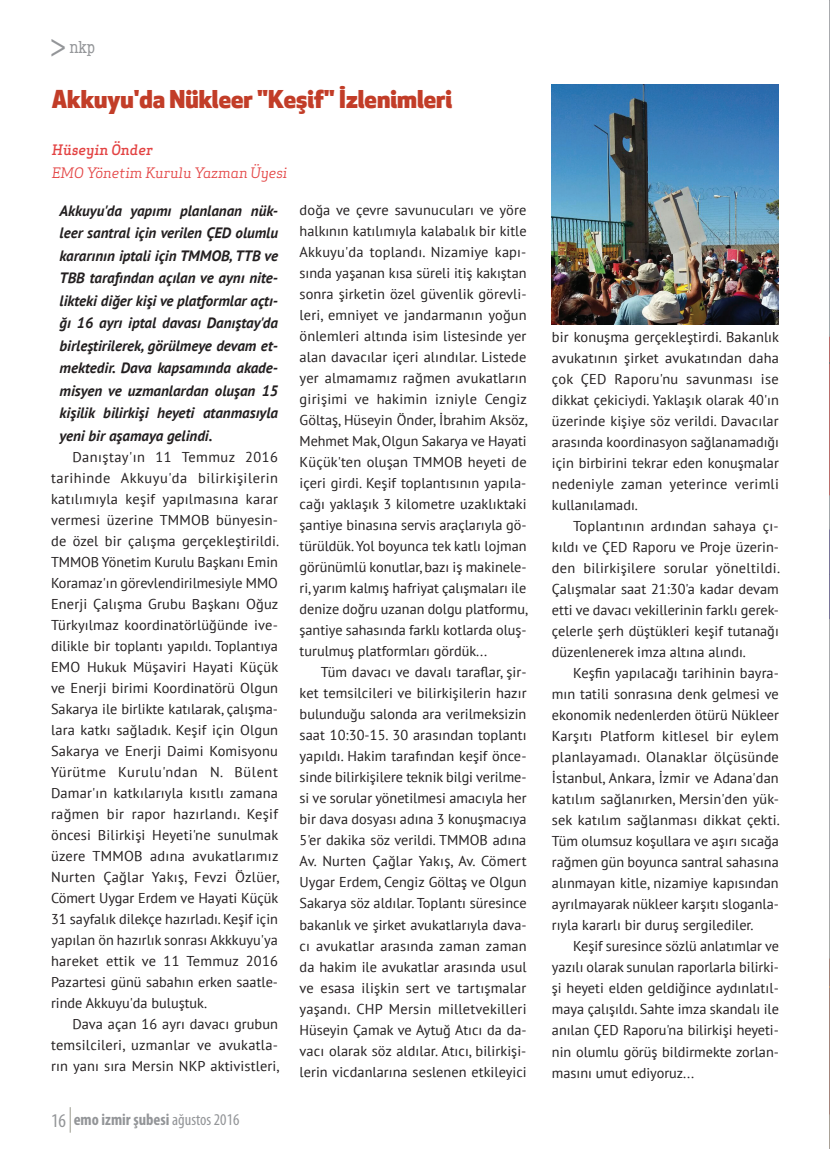
<style>
.page{position:relative;width:830px;height:1170px;background:#fff}
.page>*{position:absolute;margin:0;border:0;box-sizing:border-box;transform-origin:0 0}
.t1{font:800 24px "Apex New";color:#c23d28}
.t2{font:condensed 18px "American Typewriter";color:#939598}
.t3{font:700 condensed 16.5px "Myriad Pro";color:#939598}
.t4{font:italic 700 15px/22.5px "PT Sans";color:#231f20;text-align:justify}
.t5{font:14.25px/21px "PT Sans";color:#231f20;text-align:justify}
.t6{font:italic 14.1px "Apex Serif";color:#e34242}
.t7{font:italic 500 14.1px "Apex Serif";color:#e34242}
.s1{font-family:"Apex New";font-stretch:normal;font-size:33px}
.s2{font-weight:400;font-size:19.5px}
.s3{font-weight:400}
</style>
<div class="page">
<svg style="left:70px;top:1107px;width:1px;height:25px"></svg>
<img style="left:829px;top:0;width:1px;height:1148px">
<img style="left:551px;top:84px;width:226px;height:240px">
<p class="t2" style="left:50px;top:33px;width:46px"><span class="s1">&gt;</span> nkp</p>
<h1 class="t1" style="left:52px;top:82px;width:402px">Akkuyu'da Nükleer "Keşif" İzlenimleri</h1>
<p class="t7" style="left:52px;top:141px;width:103px">Hüseyin Önder</p>
<p class="t6" style="left:52px;top:163px;width:237px">EMO Yönetim Kurulu Yazman Üyesi</p>
<p class="t4" style="left:60px;top:199px;width:220px">Akkuyu'da yapımı planlanan nük&shy;leer santral için verilen ÇED olumlu kararının iptali için TMMOB, TTB ve TBB tarafından açılan ve aynı nite&shy;likteki diğer kişi ve platformlar açtı&shy;ğı 16 ayrı iptal davası Danıştay'da birleştirilerek, görülmeye devam et&shy;mektedir. Dava kapsamında akade&shy;misyen ve uzmanlardan oluşan 15 kişilik bilirkişi heyeti atanmasıyla yeni bir aşamaya gelindi.</p>
<p class="t5" style="left:51px;top:446px;width:229px;text-indent:21px">Danıştay'ın 11 Temmuz 2016 tarihinde Akkuyu'da bilirkişilerin katılımıyla keşif yapılmasına karar vermesi üzerine TMMOB bünyesin&shy;de özel bir çalışma gerçekleştirildi.<br>TMMOB Yönetim Kurulu Başkanı Emin Koramaz'ın görevlendirilmesiyle MMO Enerji Çalışma Grubu Başkanı Oğuz Türkyılmaz koordinatörlüğünde ive&shy;dilikle bir toplantı yapıldı. Toplantıya EMO Hukuk Müşaviri Hayati Küçük ve Enerji birimi Koordinatörü Olgun Sakarya ile birlikte katılarak, çalışma&shy;lara katkı sağladık. Keşif için Olgun Sakarya ve Enerji Daimi Komisyonu Yürütme Kurulu'ndan N. Bülent Damar'ın katkılarıyla kısıtlı zamana rağmen bir rapor hazırlandı. Keşif öncesi Bilirkişi Heyeti'ne sunulmak üzere TMMOB adına avukatlarımız Nurten Çağlar Yakış, Fevzi Özlüer, Cömert Uygar Erdem ve Hayati Küçük 31 sayfalık dilekçe hazırladı. Keşif için yapılan ön hazırlık sonrası Akkkuyu'ya hareket ettik ve 11 Temmuz 2016<br>Pazartesi günü sabahın erken saatle&shy;rinde Akkuyu'da buluştuk.</p>
<p class="t5" style="left:51px;top:1013px;width:229px;text-indent:21px">Dava açan 16 ayrı davacı grubun temsilcileri, uzmanlar ve avukatla&shy;rın yanı sıra Mersin NKP aktivistleri,</p>
<p class="t3" style="left:51px;top:1109px;width:190px"><span class="s2">16</span> emo izmir şubesi <span class="s3">ağustos 2016</span></p>
<p class="t5" style="left:299px;top:199px;width:229px">doğa ve çevre savunucuları ve yöre halkının katılımıyla kalabalık bir kitle Akkuyu'da toplandı. Nizamiye kapı&shy;sında yaşanan kısa süreli itiş kakıştan sonra şirketin özel güvenlik görevli&shy;leri, emniyet ve jandarmanın yoğun önlemleri altında isim listesinde yer alan davacılar içeri alındılar. Listede yer almamamız rağmen avukatların girişimi ve hakimin izniyle Cengiz Göltaş, Hüseyin Önder, İbrahim Aksöz, Mehmet Mak, Olgun Sakarya ve Hayati Küçük'ten oluşan TMMOB heyeti de içeri girdi. Keşif toplantısının yapıla&shy;cağı yaklaşık 3 kilometre uzaklıktaki şantiye binasına servis araçlarıyla gö&shy;türüldük. Yol boyunca tek katlı lojman görünümlü konutlar, bazı iş makinele&shy;ri, yarım kalmış hafriyat çalışmaları ile denize doğru uzanan dolgu platformu, şantiye sahasında farklı kotlarda oluş&shy;turulmuş platformları gördük...</p>
<p class="t5" style="left:299px;top:661px;width:228px;text-indent:21px">Tüm davacı ve davalı taraflar, şir&shy;ket temsilcileri ve bilirkişilerin hazır bulunduğu salonda ara verilmeksizin saat 10:30-15. 30 arasından toplantı yapıldı. Hakim tarafından keşif önce&shy;sinde bilirkişilere teknik bilgi verilme&shy;si ve sorular yönetilmesi amacıyla her bir dava dosyası adına 3 konuşmacıya 5'er dakika söz verildi. TMMOB adına Av. Nurten Çağlar Yakış, Av. Cömert Uygar Erdem, Cengiz Göltaş ve Olgun Sakarya söz aldılar. Toplantı süresince bakanlık ve şirket avukatlarıyla dava&shy;cı avukatlar arasında zaman zaman da hakim ile avukatlar arasında usul ve esasa ilişkin sert ve tartışmalar yaşandı. CHP Mersin milletvekilleri Hüseyin Çamak ve Aytuğ Atıcı da da&shy;vacı olarak söz aldılar. Atıcı, bilirkişi&shy;lerin vicdanlarına seslenen etkileyici</p>
<p class="t5" style="left:551px;top:326px;width:228px">bir konuşma gerçekleştirdi. Bakanlık avukatının şirket avukatından daha çok ÇED Raporu'nu savunması ise dikkat çekiciydi. Yaklaşık olarak 40'ın üzerinde kişiye söz verildi. Davacılar arasında koordinasyon sağlanamadığı için birbirini tekrar eden konuşmalar nedeniyle zaman yeterince verimli kullanılamadı.</p>
<p class="t5" style="left:551px;top:515px;width:229px;text-indent:21px">Toplantının ardından sahaya çı&shy;kıldı ve ÇED Raporu ve Proje üzerin&shy;den bilirkişilere sorular yöneltildi.<br>Çalışmalar saat 21:30'a kadar devam etti ve davacı vekillerinin farklı gerek&shy;çelerle şerh düştükleri keşif tutanağı düzenlenerek imza altına alındı.</p>
<p class="t5" style="left:551px;top:662px;width:229px;text-indent:21px">Keşfin yapılacağı tarihinin bayra&shy;mın tatili sonrasına denk gelmesi ve ekonomik nedenlerden ötürü Nükleer Karşıtı Platform kitlesel bir eylem planlayamadı. Olanaklar ölçüsünde İstanbul, Ankara, İzmir ve Adana'dan katılım sağlanırken, Mersin'den yük&shy;sek katılım sağlanması dikkat çekti.<br>Tüm olumsuz koşullara ve aşırı sıcağa rağmen gün boyunca santral sahasına alınmayan kitle, nizamiye kapısından ayrılmayarak nükleer karşıtı sloganla&shy;rıyla kararlı bir duruş sergilediler.</p>
<p class="t5" style="left:551px;top:935px;width:228px;text-indent:21px">Keşif suresince sözlü anlatımlar ve yazılı olarak sunulan raporlarla bilirki&shy;şi heyeti elden geldiğince aydınlatıl&shy;maya çalışıldı. Sahte imza skandalı ile anılan ÇED Raporu'na bilirkişi heyeti&shy;nin olumlu görüş bildirmekte zorlan&shy;masını umut ediyoruz...</p>
</div>
